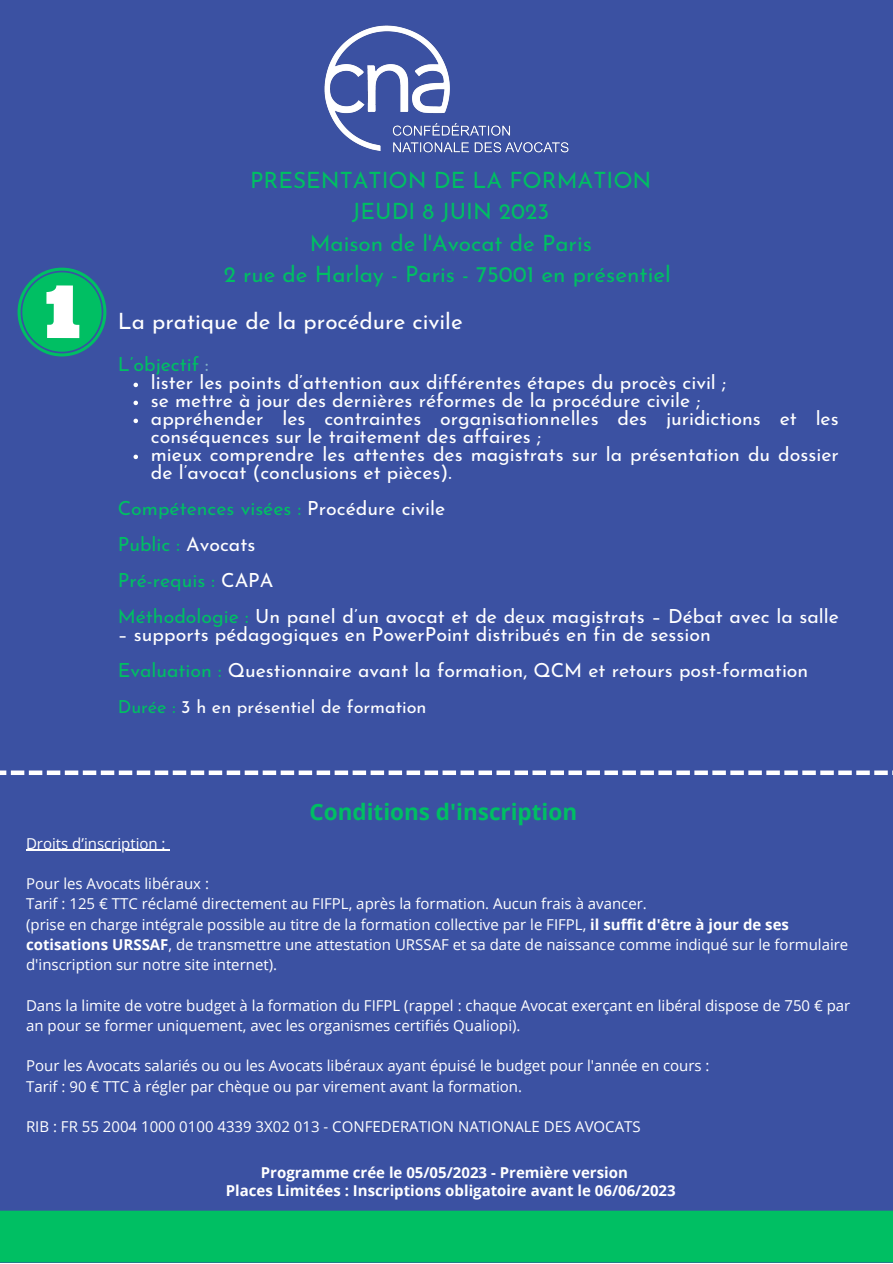
<style>
.page{position:relative;width:893px;height:1264px;background:#fff}
.page>*{position:absolute;margin:0;border:0;box-sizing:border-box;transform-origin:0 0}
.t1{font:22.5px "Josefin Sans";color:#00bf63}
.t2{font:22.5px "Josefin Sans";color:#fff}
.t3{font:700 22.5px "Open Sans";color:#00bf63}
.t4{font:19.5px/18px "Josefin Sans";color:#fff}
.t5{font:19.5px "Josefin Sans";color:#00bf63}
.t6{font:18px "Josefin Sans";color:#fff}
.t7{font:15px/20.2px "Open Sans";color:#fff}
.t8{font:700 15px "Open Sans";color:#fff}
.s1{color:#83b1c6}
.s2{color:#fff}
.s3{color:#00bf63}
.s4{font-weight:700}
</style>
<div class="page">
<div style="left:0;top:0;width:892px;height:1262px;background:#3b51a2"></div>
<img style="left:324px;top:25px;width:245px;height:128px">
<svg style="left:133px;top:382px;width:5px;height:5px"></svg>
<svg style="left:133px;top:400px;width:5px;height:5px"></svg>
<svg style="left:133px;top:418px;width:5px;height:5px"></svg>
<svg style="left:133px;top:454px;width:5px;height:5px"></svg>
<svg style="left:18px;top:268px;width:88px;height:88px"></svg>
<div style="left:0;top:1210px;width:892px;height:52px;background:#00bf63"></div>
<svg style="left:0;top:770px;width:6px;height:5px"></svg>
<div style="left:11px;top:770px;width:13px;height:5px;background:#fff"></div>
<div style="left:29px;top:770px;width:13px;height:5px;background:#fff"></div>
<div style="left:47px;top:770px;width:13px;height:5px;background:#fff"></div>
<div style="left:65px;top:770px;width:13px;height:5px;background:#fff"></div>
<div style="left:83px;top:770px;width:13px;height:5px;background:#fff"></div>
<div style="left:101px;top:770px;width:13px;height:5px;background:#fff"></div>
<div style="left:119px;top:770px;width:13px;height:5px;background:#fff"></div>
<div style="left:137px;top:770px;width:13px;height:5px;background:#fff"></div>
<div style="left:155px;top:770px;width:13px;height:5px;background:#fff"></div>
<div style="left:173px;top:770px;width:13px;height:5px;background:#fff"></div>
<div style="left:191px;top:770px;width:13px;height:5px;background:#fff"></div>
<div style="left:209px;top:770px;width:13px;height:5px;background:#fff"></div>
<div style="left:227px;top:770px;width:13px;height:5px;background:#fff"></div>
<div style="left:245px;top:770px;width:13px;height:5px;background:#fff"></div>
<div style="left:263px;top:770px;width:13px;height:5px;background:#fff"></div>
<div style="left:280px;top:770px;width:14px;height:5px;background:#fff"></div>
<div style="left:298px;top:770px;width:14px;height:5px;background:#fff"></div>
<div style="left:316px;top:770px;width:14px;height:5px;background:#fff"></div>
<div style="left:334px;top:770px;width:14px;height:5px;background:#fff"></div>
<div style="left:352px;top:770px;width:14px;height:5px;background:#fff"></div>
<div style="left:370px;top:770px;width:14px;height:5px;background:#fff"></div>
<div style="left:388px;top:770px;width:14px;height:5px;background:#fff"></div>
<div style="left:406px;top:770px;width:14px;height:5px;background:#fff"></div>
<div style="left:424px;top:770px;width:14px;height:5px;background:#fff"></div>
<div style="left:442px;top:770px;width:14px;height:5px;background:#fff"></div>
<div style="left:460px;top:770px;width:14px;height:5px;background:#fff"></div>
<div style="left:478px;top:770px;width:14px;height:5px;background:#fff"></div>
<div style="left:496px;top:770px;width:14px;height:5px;background:#fff"></div>
<div style="left:514px;top:770px;width:14px;height:5px;background:#fff"></div>
<div style="left:532px;top:770px;width:14px;height:5px;background:#fff"></div>
<div style="left:550px;top:770px;width:14px;height:5px;background:#fff"></div>
<div style="left:568px;top:770px;width:14px;height:5px;background:#fff"></div>
<div style="left:586px;top:770px;width:14px;height:5px;background:#fff"></div>
<div style="left:604px;top:770px;width:14px;height:5px;background:#fff"></div>
<div style="left:622px;top:770px;width:14px;height:5px;background:#fff"></div>
<div style="left:640px;top:770px;width:14px;height:5px;background:#fff"></div>
<div style="left:658px;top:770px;width:13px;height:5px;background:#fff"></div>
<div style="left:676px;top:770px;width:13px;height:5px;background:#fff"></div>
<div style="left:694px;top:770px;width:13px;height:5px;background:#fff"></div>
<div style="left:712px;top:770px;width:13px;height:5px;background:#fff"></div>
<div style="left:730px;top:770px;width:13px;height:5px;background:#fff"></div>
<div style="left:748px;top:770px;width:13px;height:5px;background:#fff"></div>
<div style="left:766px;top:770px;width:13px;height:5px;background:#fff"></div>
<div style="left:784px;top:770px;width:13px;height:5px;background:#fff"></div>
<div style="left:802px;top:770px;width:13px;height:5px;background:#fff"></div>
<div style="left:820px;top:770px;width:13px;height:5px;background:#fff"></div>
<div style="left:838px;top:770px;width:13px;height:5px;background:#fff"></div>
<div style="left:856px;top:770px;width:13px;height:5px;background:#fff"></div>
<div style="left:874px;top:770px;width:13px;height:5px;background:#fff"></div>
<hr style="left:26px;top:849px;width:140px;height:1px;background:#fff">
<p class="t1" style="left:250px;top:171px;width:403px">PRESENTATION DE LA FORMATION</p>
<p class="t1" style="left:352px;top:202px;width:198px">JEUDI 8 JUIN 2023</p>
<p class="t1" style="left:309px;top:234px;width:284px">Maison de l'Avocat de Paris</p>
<p class="t1" style="left:224px;top:265px;width:448px">2 rue de Harlay - Paris - 75001 en présentiel</p>
<p class="t2" style="left:118px;top:312px;width:346px">La pratique de la procédure civile</p>
<p class="t5" style="left:118px;top:357px;width:92px">L’objectif <span class="s1">:</span></p>
<p class="t4" style="left:151px;top:375px;width:576px">lister les points d’attention aux différentes étapes du procès civil ;</p>
<p class="t4" style="left:151px;top:393px;width:551px">se mettre à jour des dernières réformes de la procédure civile ;</p>
<p class="t4" style="left:151px;top:411px;width:689px">appréhender les contraintes organisationnelles des juridictions et les conséquences sur le traitement des affaires ;</p>
<p class="t4" style="left:151px;top:447px;width:689px">mieux comprendre les attentes des magistrats sur la présentation du dossier de l’avocat (conclusions et pièces).</p>
<p class="t5" style="left:118px;top:500px;width:329px">Compétences visées : <span class="s2">Procédure civile</span></p>
<p class="t5" style="left:118px;top:536px;width:139px">Public : <span class="s2">Avocats</span></p>
<p class="t5" style="left:118px;top:572px;width:157px">Pré-requis : <span class="s2">CAPA</span></p>
<p class="t4" style="left:118px;top:609px;width:722px"><span class="s3">Méthodologie :</span> Un panel d’un avocat et de deux magistrats – Débat avec la salle</p>
<p class="t4" style="left:118px;top:627px;width:594px">– supports pédagogiques en PowerPoint distribués en fin de session</p>
<p class="t4" style="left:118px;top:663px;width:692px"><span class="s3">Evaluation :</span> Questionnaire avant la formation, QCM et retours post-formation</p>
<p class="t6" style="left:118px;top:699px;width:310px"><span class="s3">Durée :</span> 3 h en présentiel de formation</p>
<p class="t3" style="left:309px;top:795px;width:269px">Conditions d'inscription</p>
<p class="t7" style="left:26px;top:832px;width:141px">Droits d’inscription :</p>
<p class="t7" style="left:26px;top:873px;width:184px">Pour les Avocats libéraux :</p>
<p class="t7" style="left:26px;top:893px;width:622px">Tarif : 125 € TTC réclamé directement au FIFPL, après la formation. Aucun frais à avancer.</p>
<p class="t7" style="left:26px;top:913px;width:823px">(prise en charge intégrale possible au titre de la formation collective par le FIFPL, <span class="s4">il suffit d'être à jour de ses cotisations URSSAF</span>, de transmettre une attestation URSSAF et sa date de naissance comme indiqué sur le formulaire d'inscription sur notre site internet).</p>
<p class="t7" style="left:26px;top:994px;width:825px">Dans la limite de votre budget à la formation du FIFPL (rappel : chaque Avocat exerçant en libéral dispose de 750 € par an pour se former uniquement, avec les organismes certifiés Qualiopi).</p>
<p class="t7" style="left:26px;top:1055px;width:685px">Pour les Avocats salariés ou ou les Avocats libéraux ayant épuisé le budget pour l'année en cours :</p>
<p class="t7" style="left:26px;top:1075px;width:497px">Tarif : 90 € TTC à régler par chèque ou par virement avant la formation.</p>
<p class="t7" style="left:26px;top:1115px;width:616px">RIB : FR 55 2004 1000 0100 4339 3X02 013 - CONFEDERATION NATIONALE DES AVOCATS</p>
<p class="t8" style="left:261px;top:1162px;width:368px">Programme crée le 05/05/2023 - Première version</p>
<p class="t8" style="left:226px;top:1179px;width:451px">Places Limitées : Inscriptions obligatoire avant le 06/06/2023</p>
</div>
